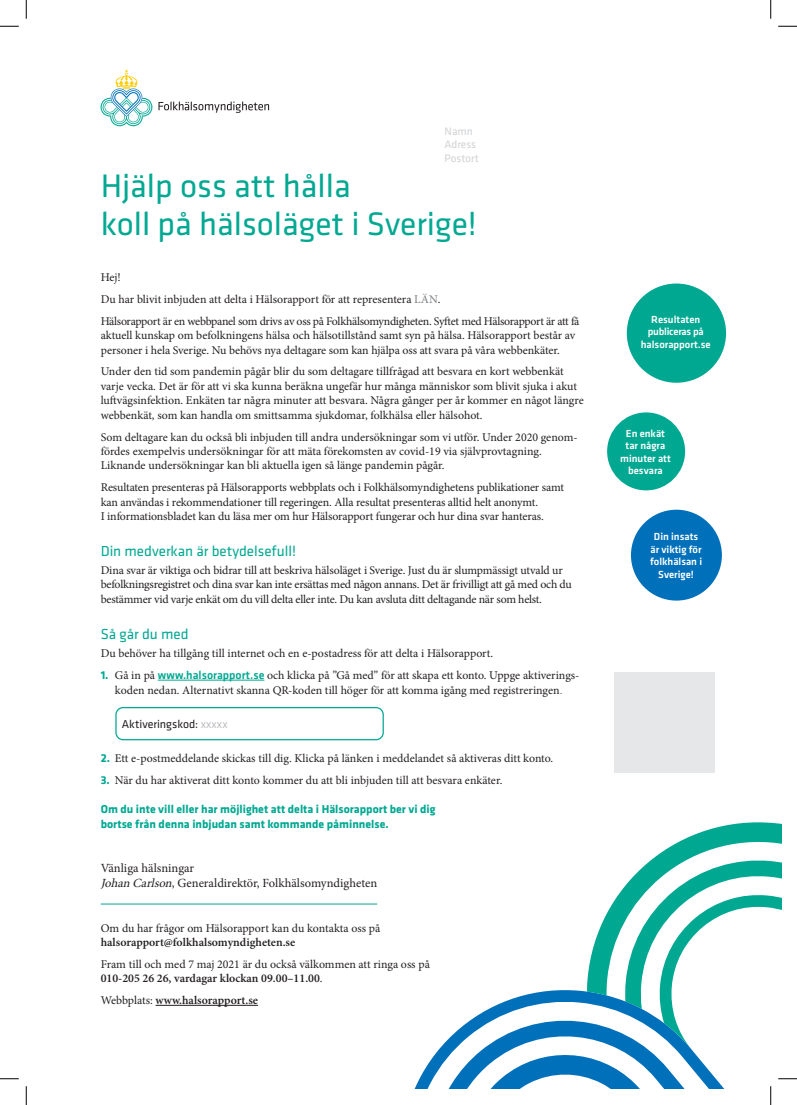
<style>
.page{position:relative;width:797px;height:1105px;background:#fff}
.page>*{position:absolute;margin:0;border:0;box-sizing:border-box;transform-origin:0 0}
.t1{font:33.75px/37.5px "Klavika Basic";color:#00a892}
.t2{font:15px "Klavika Basic";color:#00a892}
.t3{font:12.5px/15px "Minion Pro";color:#231f20}
.t4{font:11.88px/14.4px "Minion Pro";letter-spacing:-.01em;color:#231f20}
.t5{font:700 11.88px/14.4px "Klavika";color:#00a892}
.t6{font:600 11.88px "Minion Pro";color:#231f20}
.t7{font:11.88px "Klavika Basic";color:#231f20}
.t8{font:11.25px/13.8px "Klavika Basic";color:#d1d2d4}
.t9{font:500 10.62px/12.5px "Klavika Basic";color:#fff;text-align:center}
.s1{color:#7c7e81}
.s2{font-family:"Klavika";font-weight:700;color:#00a892}
.s3{font-family:"Klavika";font-weight:500;color:#00a892}
.s4{font-family:"Klavika";font-weight:300}
.s5{color:#bcbdc0}
.s6{font-style:italic}
.s7{font-weight:600}
.s8{font-weight:400}
</style>
<div class="page">
<svg style="left:158px;top:102px;width:111px;height:11px"></svg>
<svg style="left:100px;top:70px;width:52px;height:56px"></svg>
<hr style="left:158px;top:680px;width:106px;height:1px;background:#00a892">
<div style="left:631px;top:510px;width:91px;height:91px;background:#0070ba;border-radius:50%"></div>
<div style="left:607px;top:412px;width:78px;height:78px;background:#00a892;border-radius:50%"></div>
<div style="left:626px;top:283px;width:100px;height:100px;background:#00a892;border-radius:50%"></div>
<hr style="left:155px;top:1005px;width:103px;height:1px;background:#231f20">
<hr style="left:101px;top:904px;width:276px;height:1px;background:#00a892">
<div style="left:115px;top:707px;width:269px;height:33px;border:1px solid #00a892;border-radius:7px"></div>
<div style="left:614px;top:673px;width:100px;height:100px;background:#e6e7e9"></div>
<svg style="left:0;top:25px;width:19px;height:2px"></svg>
<svg style="left:778px;top:25px;width:19px;height:2px"></svg>
<svg style="left:0;top:1078px;width:19px;height:1px"></svg>
<svg style="left:25px;top:0;width:2px;height:19px"></svg>
<svg style="left:25px;top:1086px;width:2px;height:19px"></svg>
<svg style="left:770px;top:0;width:1px;height:19px"></svg>
<svg style="left:414px;top:822px;width:383px;height:283px"></svg>
<p class="t8" style="left:444px;top:124px;width:36px">Namn<br>Adress<br>Postort</p>
<h1 class="t1" style="left:101px;top:166px;width:378px">Hjälp oss att hålla<br>koll på hälsoläget i Sverige!</h1>
<p class="t4" style="left:101px;top:266px;width:480px;line-height:21.9px">Hej!<br>Du har blivit inbjuden att delta i Hälsorapport för att representera <span class="s1">LÄN</span>.<br>Hälsorapport är en webbpanel som drivs av oss på Folkhälsomyndigheten. Syftet med Hälsorapport är att få</p>
<p class="t4" style="left:101px;top:328px;width:476px">aktuell kunskap om befolkningens hälsa och hälsotillstånd samt syn på hälsa. Hälsorapport består av personer i hela Sverige. Nu behövs nya deltagare som kan hjälpa oss att svara på våra webbenkäter.</p>
<p class="t4" style="left:101px;top:365px;width:484px">Under den tid som pandemin pågår blir du som deltagare tillfrågad att besvara en kort webbenkät varje vecka. Det är för att vi ska kunna beräkna ungefär hur många människor som blivit sjuka i akut luftvägsinfektion. Enkäten tar några minuter att besvara. Några gånger per år kommer en något längre webbenkät, som kan handla om smittsamma sjukdomar, folkhälsa eller hälsohot.</p>
<p class="t4" style="left:101px;top:430px;width:478px">Som deltagare kan du också bli inbjuden till andra undersökningar som vi utför. Under 2020 genom&shy;fördes exempelvis undersökningar för att mäta förekomsten av covid-19 via självprovtagning.<br>Liknande undersökningar kan bli aktuella igen så länge pandemin pågår.</p>
<p class="t4" style="left:101px;top:480px;width:465px">Resultaten presenteras på Hälsorapports webbplats och i Folkhälsomyndighetens publikationer samt kan användas i rekommendationer till regeringen. Alla resultat presenteras alltid helt anonymt.<br>I informationsbladet kan du läsa mer om hur Hälsorapport fungerar och hur dina svar hanteras.</p>
<p class="t2" style="left:101px;top:541px;width:197px">Din medverkan är betydelsefull!</p>
<p class="t4" style="left:101px;top:563px;width:472px">Dina svar är viktiga och bidrar till att beskriva hälsoläget i Sverige. Just du är slumpmässigt utvald ur befolkningsregistret och dina svar kan inte ersättas med någon annans. Det är frivilligt att gå med och du bestämmer vid varje enkät om du vill delta eller inte. Du kan avsluta ditt deltagande när som helst.</p>
<p class="t2" style="left:101px;top:624px;width:89px">Så går du med</p>
<p class="t4" style="left:101px;top:646px;width:394px">Du behöver ha tillgång till internet och en e-postadress för att delta i Hälsorapport.</p>
<p class="t4" style="left:101px;top:668px;width:480px;line-height:15px;text-align:center"><span class="s2">1.</span> Gå in på <span class="s3">www.halsorapport.se</span> och klicka på ”Gå med” för att skapa ett konto. Uppge aktiverings&shy;koden nedan. Alternativt skanna QR-koden till höger för att komma igång med registreringen<span class="s4">.</span></p>
<p class="t7" style="left:122px;top:716px;width:107px">Aktiveringskod: <span class="s5">xxxxx</span></p>
<p class="t4" style="left:101px;top:751px;width:454px"><span class="s2">2.</span> Ett e-postmeddelande skickas till dig. Klicka på länken i meddelandet så aktiveras ditt konto.</p>
<p class="t4" style="left:101px;top:773px;width:403px"><span class="s2">3.</span> När du har aktiverat ditt konto kommer du att bli inbjuden till att besvara enkäter.</p>
<p class="t5" style="left:101px;top:801px;width:336px">Om du inte vill eller har möjlighet att delta i Hälsorapport ber vi dig bortse från denna inbjudan samt kommande påminnelse.</p>
<p class="t3" style="left:101px;top:860px;width:278px">Vänliga hälsningar<br><span class="s6">Johan Carlson</span>, Generaldirektör, Folkhälsomyndigheten</p>
<p class="t4" style="left:101px;top:921px;width:281px">Om du har frågor om Hälsorapport kan du kontakta oss på</p>
<p class="t6" style="left:101px;top:934px;width:196px">halsorapport@folkhalsomyndigheten.se</p>
<p class="t4" style="left:101px;top:957px;width:331px">Fram till och med 7 maj 2021 är du också välkommen att ringa oss på<br><span class="s7">010-205 26 26, vardagar klockan 09.00–11.00</span>.</p>
<p class="t6" style="left:101px;top:992px;width:159px"><span class="s8">Webbplats:</span> www.halsorapport.se</p>
<p class="t9" style="left:641px;top:313px;width:71px">Resultaten publiceras på halsorapport.se</p>
<p class="t9" style="left:620px;top:427px;width:52px">En enkät tar några minuter att besvara</p>
<p class="t9" style="left:650px;top:530px;width:54px">Din insats är viktig för folkhälsan i<br>Sverige!</p>
</div>
